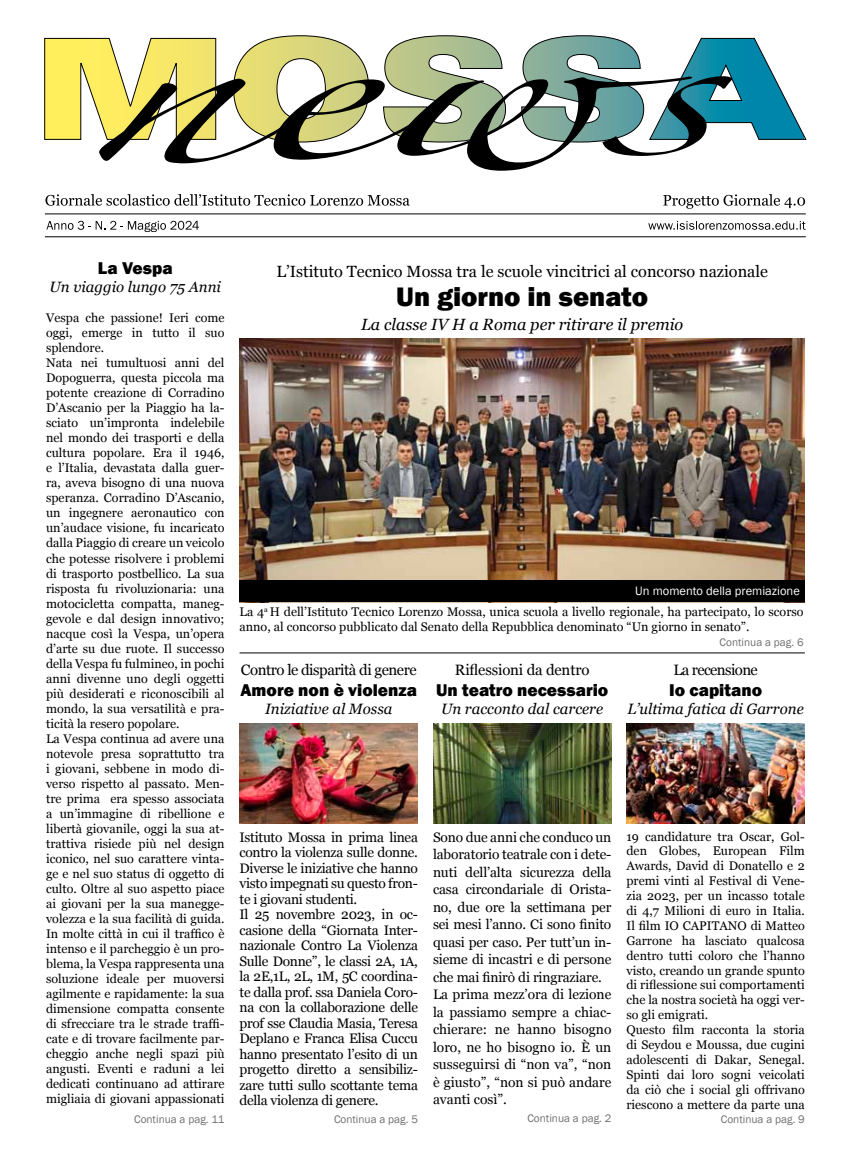
<style>
.page{position:relative;width:851px;height:1170px;background:#fff}
.page>*{position:absolute;margin:0;border:0;box-sizing:border-box;transform-origin:0 0}
.t1{font:800 27.5px "Franklin Gothic";color:#000}
.t2{font:800 17.5px "Franklin Gothic";color:#000}
.t3{font:16.25px "Georgia";color:#000}
.t4{font:italic 16.25px "Georgia";color:#000}
.t5{font:italic 15px "Georgia";color:#000}
.t6{font:15px "Georgia";letter-spacing:-.03em;color:#000}
.t7{font:15px "Georgia";letter-spacing:-.01em;color:#000}
.t8{font:13.75px/15.5px "Georgia";letter-spacing:-.02em;color:#000}
.t9{font:12.5px/15px "Georgia";color:#000}
.t10{font:12.5px "Franklin Gothic";color:#fff}
.t11{font:11.25px "Franklin Gothic";color:#706f6f}
</style>
<div class="page">
<hr style="left:45px;top:213px;width:760px;height:1px;background:#000">
<hr style="left:45px;top:236px;width:760px;height:1px;background:#000">
<svg style="left:663px;top:194px;width:142px;height:15px"></svg>
<svg style="left:45px;top:194px;width:364px;height:12px"></svg>
<svg style="left:648px;top:221px;width:157px;height:9px"></svg>
<svg style="left:44px;top:35px;width:762px;height:136px"></svg>
<svg style="left:46px;top:221px;width:153px;height:11px"></svg>
<img style="left:239px;top:339px;width:565px;height:242px">
<hr style="left:239px;top:652px;width:565px;height:1px;background:#000">
<img style="left:239px;top:723px;width:179px;height:100px">
<img style="left:433px;top:723px;width:178px;height:100px">
<img style="left:626px;top:723px;width:178px;height:100px">
<div style="left:239px;top:581px;width:565px;height:21px;background:#000"></div>
<h2 class="t2" style="left:98px;top:257px;width:76px">La Vespa</h2>
<p class="t5" style="left:49px;top:278px;width:173px">Un viaggio lungo 75 Anni</p>
<p class="t9" style="left:46px;top:310px;width:180px">Vespa che passione! Ieri come oggi, emerge in tutto il suo splendore.<br>Nata nei tumultuosi anni del<br>Dopoguerra, questa piccola ma potente creazione di Corradino<br>D’Ascanio per la Piaggio ha la&shy;sciato un’impronta indelebile nel mondo dei trasporti e della cultura popolare. Era il 1946, e l’Italia, devastata dalla guer&shy;ra, aveva bisogno di una nuova speranza. Corradino D’Ascanio, un ingegnere aeronautico con un’audace visione, fu incaricato dalla Piaggio di creare un veicolo che potesse risolvere i problemi di trasporto postbellico. La sua risposta fu rivoluzionaria: una motocicletta compatta, maneg&shy;gevole e dal design innovativo; nacque così la Vespa, un’opera d’arte su due ruote. Il successo della Vespa fu fulmineo, in pochi anni divenne uno degli oggetti più desiderati e riconoscibili al mondo, la sua versatilità e pra&shy;ticità la resero popolare.<br>La Vespa continua ad avere una notevole presa soprattutto tra i giovani, sebbene in modo di&shy;verso rispetto al passato. Men&shy;tre prima era spesso associata a un’immagine di ribellione e libertà giovanile, oggi la sua at&shy;trattiva risiede più nel design iconico, nel suo carattere vinta&shy;ge e nel suo status di oggetto di culto. Oltre al suo aspetto piace ai giovani per la sua manegge&shy;volezza e la sua facilità di guida.<br>In molte città in cui il traffico è intenso e il parcheggio è un pro&shy;blema, la Vespa rappresenta una soluzione ideale per muoversi agilmente e rapidamente: la sua dimensione compatta consente di sfrecciare tra le strade traffi&shy;cate e di trovare facilmente par&shy;cheggio anche negli spazi più angusti. Eventi e raduni a lei dedicati continuano ad attirare migliaia di giovani appassionati</p>
<p class="t11" style="left:134px;top:1111px;width:92px">Continua a pag. 11</p>
<h3 class="t3" style="left:276px;top:262px;width:493px">L’Istituto Tecnico Mossa tra le scuole vincitrici al concorso nazionale</h3>
<h1 class="t1" style="left:396px;top:279px;width:253px">Un giorno in senato</h1>
<h3 class="t4" style="left:361px;top:314px;width:323px">La classe IV H a Roma per ritirare il premio</h3>
<p class="t10" style="left:635px;top:582px;width:166px">Un momento della premiazione</p>
<p class="t9" style="left:239px;top:604px;width:565px">La 4<sup>a</sup> H dell’Istituto Tecnico Lorenzo Mossa, unica scuola a livello regionale, ha partecipato, lo scorso anno, al concorso pubblicato dal Senato della Repubblica denominato “Un giorno in senato”.</p>
<p class="t11" style="left:719px;top:635px;width:85px">Continua a pag. 6</p>
<p class="t6" style="left:241px;top:661px;width:177px">Contro le disparità di genere</p>
<h2 class="t2" style="left:240px;top:678px;width:178px">Amore non è violenza</h2>
<p class="t5" style="left:265px;top:699px;width:129px">Iniziative al Mossa</p>
<p class="t7" style="left:455px;top:661px;width:136px">Riflessioni da dentro</p>
<h2 class="t2" style="left:436px;top:679px;width:174px">Un teatro necessario</h2>
<p class="t5" style="left:441px;top:699px;width:164px">Un racconto dal carcere</p>
<p class="t6" style="left:673px;top:661px;width:86px">La recensione</p>
<h2 class="t2" style="left:669px;top:679px;width:94px">Io capitano</h2>
<p class="t5" style="left:627px;top:699px;width:178px">L’ultima fatica di Garrone</p>
<p class="t8" style="left:239px;top:829px;width:180px">Istituto Mossa in prima linea contro la violenza sulle donne.<br>Diverse le iniziative che hanno visto impegnati su questo fron&shy;te i giovani studenti.<br>Il 25 novembre 2023, in oc&shy;casione della “Giornata Inter&shy;nazionale Contro La Violenza<br>Sulle Donne”, le classi 2A, 1A, la 2E,1L, 2L, 1M, 5C coordina&shy;te dalla prof. ssa Daniela Coro&shy;na con la collaborazione delle prof sse Claudia Masia, Teresa<br>Deplano e Franca Elisa Cuccu hanno presentato l’esito di un progetto diretto a sensibiliz&shy;zare tutti sullo scottante tema della violenza di genere.</p>
<p class="t11" style="left:334px;top:1111px;width:85px">Continua a pag. 5</p>
<p class="t8" style="left:433px;top:828px;width:180px;line-height:17.5px">Sono due anni che conduco un laboratorio teatrale con i dete&shy;nuti dell’alta sicurezza della casa circondariale di Orista&shy;no, due ore la settimana per sei mesi l’anno. Ci sono finito quasi per caso. Per tutt’un in&shy;sieme di incastri e di persone che mai finirò di ringraziare.<br>La prima mezz’ora di lezione la passiamo sempre a chiac&shy;chierare: ne hanno bisogno loro, ne ho bisogno io. È un susseguirsi di “non va”, “non è giusto”, “non si può andare avanti così”.</p>
<p class="t11" style="left:527px;top:1111px;width:85px">Continua a pag. 2</p>
<p class="t9" style="left:626px;top:828px;width:180px">19 candidature tra Oscar, Gol&shy;den Globes, European Film<br>Awards, David di Donatello e 2 premi vinti al Festival di Vene&shy;zia 2023, per un incasso totale di 4,7 Milioni di euro in Italia.<br>Il film IO CAPITANO di Matteo<br>Garrone ha lasciato qualcosa dentro tutti coloro che l’hanno visto, creando un grande spunto di riflessione sui comportamenti che la nostra società ha oggi ver&shy;so gli emigrati.<br>Questo film racconta la storia di Seydou e Moussa, due cugini adolescenti di Dakar, Senegal.<br>Spinti dai loro sogni veicolati da ciò che i social gli offrivano riescono a mettere da parte una</p>
<p class="t11" style="left:720px;top:1112px;width:85px">Continua a pag. 9</p>
</div>
